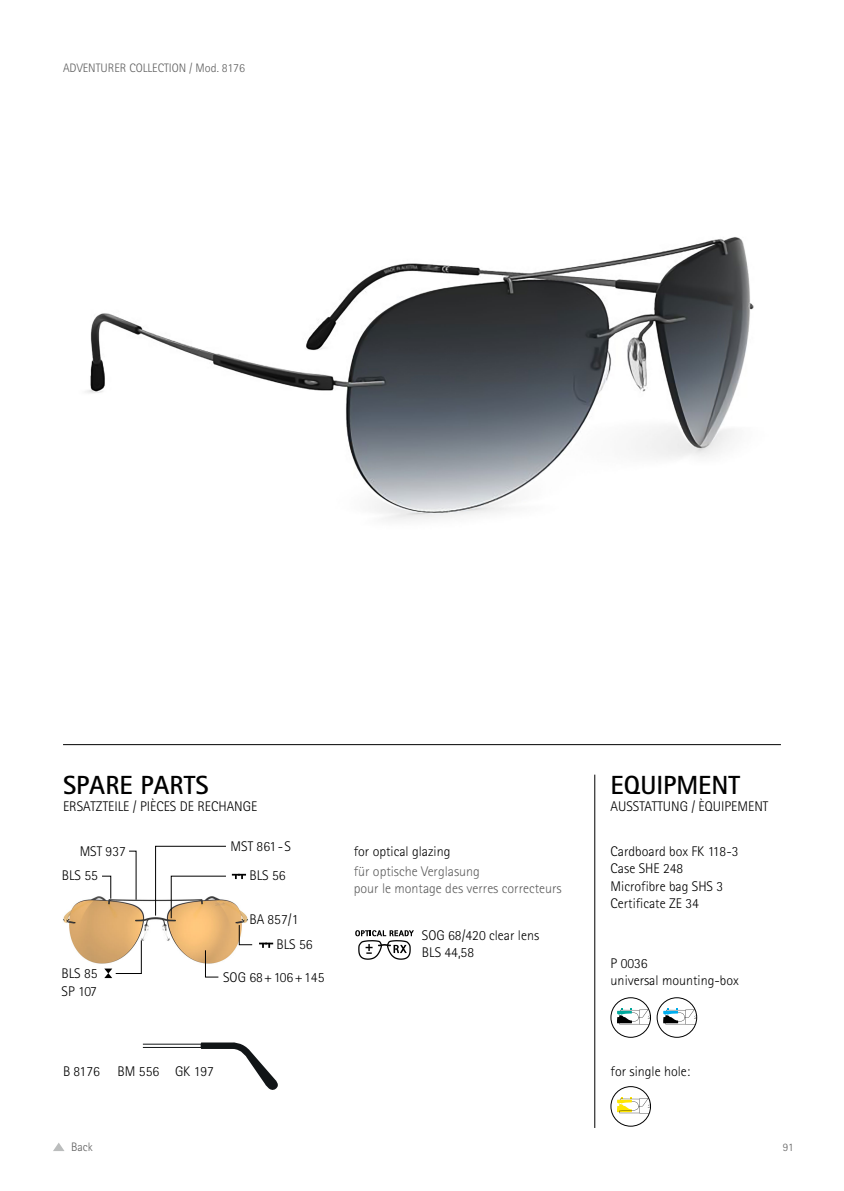
<style>
.page{position:relative;width:844px;height:1191px;background:#fff}
.page>*{position:absolute;margin:0;border:0;box-sizing:border-box;transform-origin:0 0}
.t1{font:700 26.25px "Rotis Sans Serif Pro";color:#000}
.t2{font:300 14px/17.5px "Rotis Sans Serif Pro";color:#000}
.t3{font:300 14px/17.5px "Rotis Sans Serif Pro";color:#5d5d5d}
.t4{font:300 12.25px "Rotis Sans Serif Pro";color:#5d5d5d}
.t5{font:300 11.38px "Rotis Sans Serif Pro";color:#5d5d5d}
</style>
<div class="page">
<svg style="left:53px;top:1143px;width:11px;height:8px"></svg>
<img style="left:63px;top:896px;width:92px;height:68px">
<svg style="left:101px;top:875px;width:11px;height:24px"></svg>
<svg style="left:617px;top:1097px;width:33px;height:16px"></svg>
<div style="left:610px;top:1086px;width:40px;height:40px;border:1px solid #000;border-radius:50%"></div>
<svg style="left:355px;top:930px;width:59px;height:29px"></svg>
<svg style="left:128px;top:850px;width:9px;height:50px"></svg>
<svg style="left:104px;top:939px;width:38px;height:39px"></svg>
<img style="left:85px;top:237px;width:669px;height:284px">
<svg style="left:259px;top:942px;width:14px;height:6px"></svg>
<svg style="left:155px;top:845px;width:98px;height:133px"></svg>
<hr style="left:143px;top:1047px;width:65px;height:1px;background:#111517">
<hr style="left:143px;top:1043px;width:65px;height:1px;background:#111517">
<svg style="left:200px;top:1042px;width:78px;height:48px"></svg>
<hr style="left:594px;top:774px;width:1px;height:354px;background:#000">
<hr style="left:63px;top:744px;width:717px;height:1px;background:#000">
<svg style="left:617px;top:1009px;width:33px;height:15px"></svg>
<div style="left:610px;top:997px;width:40px;height:40px;border:1px solid #000;border-radius:50%"></div>
<svg style="left:663px;top:1009px;width:33px;height:15px"></svg>
<div style="left:656px;top:997px;width:40px;height:40px;border:1px solid #000;border-radius:50%"></div>
<p class="t4" style="left:63px;top:61px;width:183px">ADVENTURER COLLECTION / Mod. 8176</p>
<h1 class="t1" style="left:63px;top:768px;width:147px">SPARE PARTS</h1>
<p class="t2" style="left:63px;top:797px;width:196px">ERSATZTEILE / PIÈCES DE RECHANGE</p>
<p class="t2" style="left:80px;top:842px;width:48px">MST 937</p>
<p class="t2" style="left:230px;top:837px;width:62px">MST 861-S</p>
<p class="t2" style="left:62px;top:867px;width:38px">BLS 55</p>
<p class="t2" style="left:249px;top:866px;width:38px">BLS 56</p>
<p class="t2" style="left:249px;top:910px;width:50px">BA 857/1</p>
<p class="t2" style="left:276px;top:935px;width:38px">BLS 56</p>
<p class="t2" style="left:61px;top:965px;width:38px">BLS 85</p>
<p class="t2" style="left:223px;top:968px;width:103px">SOG 68+106+145</p>
<p class="t2" style="left:61px;top:983px;width:37px">SP 107</p>
<p class="t2" style="left:353px;top:842px;width:98px">for optical glazing</p>
<p class="t3" style="left:353px;top:862px;width:209px">für optische Verglasung<br>pour le montage des verres correcteurs</p>
<p class="t2" style="left:422px;top:926px;width:119px">SOG 68/420 clear lens<br>BLS 44,58</p>
<h1 class="t1" style="left:610px;top:768px;width:131px">EQUIPMENT</h1>
<p class="t2" style="left:610px;top:797px;width:159px">AUSSTATTUNG / ÈQUIPEMENT</p>
<p class="t2" style="left:610px;top:842px;width:129px">Cardboard box FK 118-3<br>Case SHE 248<br>Microfibre bag SHS 3<br>Certificate ZE 34</p>
<p class="t2" style="left:610px;top:954px;width:130px">P 0036<br>universal mounting-box</p>
<p class="t2" style="left:63px;top:1062px;width:38px">B 8176</p>
<p class="t2" style="left:118px;top:1062px;width:98px">BM 556 GK 197</p>
<p class="t2" style="left:610px;top:1063px;width:81px">for single hole:</p>
<p class="t4" style="left:71px;top:1139px;width:23px">Back</p>
<p class="t5" style="left:782px;top:1140px;width:12px">91</p>
</div>
